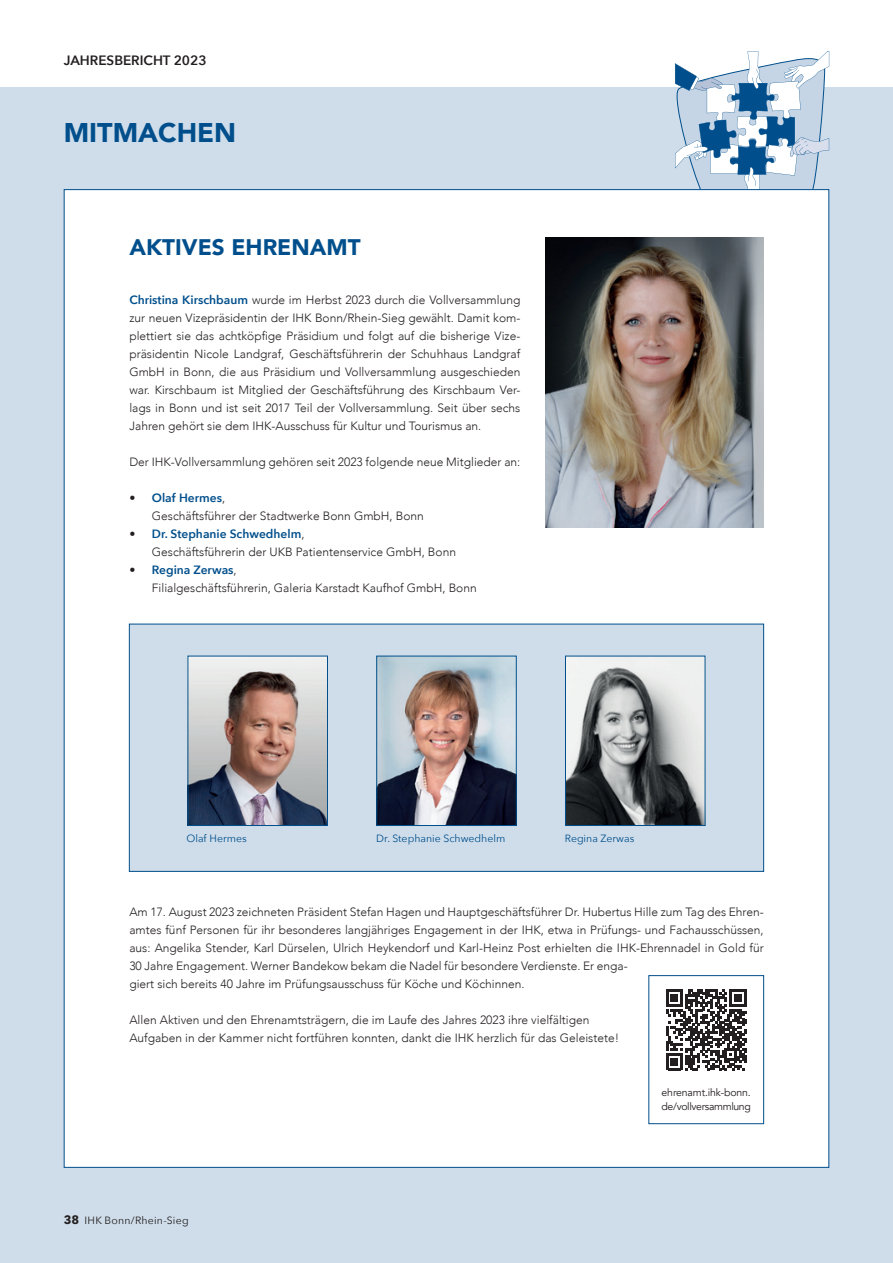
<style>
.page{position:relative;width:893px;height:1263px;background:#fff}
.page>*{position:absolute;margin:0;border:0;box-sizing:border-box;transform-origin:0 0}
.t1{font:900 27px "Avenir";color:#004f8c}
.t2{font:900 22.5px "Avenir";color:#004f8c}
.t3{font:600 13.5px "Avenir Next";color:#231f20}
.t4{font:300 12px/18px "Avenir";color:#231f20}
.t5{font:600 12px "Avenir Next";color:#004f8c}
.t6{font:10.5px "Avenir Next";color:#004f8c}
.t7{font:10.5px/13.5px "Avenir";letter-spacing:-.035em;color:#231f20}
.t8{font:10.5px "Avenir Next";letter-spacing:.02em;color:#231f20}
.s1{font-family:"Avenir Next";font-weight:600;color:#004f8c}
.s2{font-family:"Avenir";font-weight:300;color:#231f20}
.s3{font-weight:700;font-size:12px}
</style>
<div class="page">
<div style="left:0;top:87px;width:893px;height:1176px;background:#cfddea"></div>
<svg style="left:675px;top:51px;width:154px;height:138px"></svg>
<div style="left:64px;top:189px;width:765px;height:979px;background:#fff;border:1px solid #004f8c"></div>
<div style="left:648px;top:975px;width:116px;height:149px;background:#fff;border:1px solid #004f8c"></div>
<svg style="left:666px;top:989px;width:81px;height:81px"></svg>
<img style="left:546px;top:237px;width:218px;height:290px">
<div style="left:129px;top:624px;width:635px;height:248px;background:#cfddea;border:1px solid #004f8c"></div>
<img style="left:567px;top:658px;width:136px;height:166px">
<div style="left:565px;top:656px;width:140px;height:170px;border:1px solid #004f8c"></div>
<img style="left:378px;top:658px;width:137px;height:166px">
<div style="left:376px;top:656px;width:141px;height:170px;border:1px solid #004f8c"></div>
<img style="left:190px;top:658px;width:136px;height:166px">
<div style="left:188px;top:656px;width:140px;height:170px;border:1px solid #004f8c"></div>
<p class="t3" style="left:64px;top:48px;width:144px">JAHRESBERICHT 2023</p>
<h1 class="t1" style="left:64px;top:110px;width:174px">MITMACHEN</h1>
<h2 class="t2" style="left:129px;top:228px;width:233px">AKTIVES EHRENAMT</h2>
<p class="t4" style="left:129px;top:291px;width:393px;text-align:justify"><span class="s1">Christina Kirschbaum</span> wurde im Herbst 2023 durch die Vollversammlung zur neuen Vizepräsidentin der IHK Bonn/Rhein-Sieg gewählt. Damit kom&shy;plettiert sie das achtköpfige Präsidium und folgt auf die bisherige Vize&shy;präsidentin Nicole Landgraf, Geschäftsführerin der Schuhhaus Landgraf GmbH in Bonn, die aus Präsidium und Vollversammlung ausgeschieden war. Kirschbaum ist Mitglied der Geschäftsführung des Kirschbaum Ver&shy;lags in Bonn und ist seit 2017 Teil der Vollversammlung. Seit über sechs Jahren gehört sie dem IHK-Ausschuss für Kultur und Tourismus an.</p>
<p class="t4" style="left:129px;top:453px;width:392px">Der IHK-Vollversammlung gehören seit 2023 folgende neue Mitglieder an:</p>
<p class="t5" style="left:129px;top:488px;width:97px"><span class="s2">•</span> Olaf Hermes<span class="s2">,</span></p>
<p class="t4" style="left:152px;top:507px;width:273px">Geschäftsführer der Stadtwerke Bonn GmbH, Bonn</p>
<p class="t5" style="left:129px;top:524px;width:177px"><span class="s2">•</span> Dr. Stephanie Schwedhelm<span class="s2">,</span></p>
<p class="t4" style="left:152px;top:543px;width:306px">Geschäftsführerin der UKB Patientenservice GmbH, Bonn</p>
<p class="t5" style="left:129px;top:560px;width:109px"><span class="s2">•</span> Regina Zerwas<span class="s2">,</span></p>
<p class="t4" style="left:152px;top:579px;width:326px">Filialgeschäftsführerin, Galeria Karstadt Kaufhof GmbH, Bonn</p>
<p class="t6" style="left:186px;top:829px;width:62px">Olaf Hermes</p>
<p class="t6" style="left:376px;top:829px;width:131px">Dr. Stephanie Schwedhelm</p>
<p class="t6" style="left:565px;top:829px;width:71px">Regina Zerwas</p>
<p class="t4" style="left:129px;top:903px;width:636px">Am 17. August 2023 zeichneten Präsident Stefan Hagen und Hauptgeschäftsführer Dr. Hubertus Hille zum Tag des Ehren&shy;amtes fünf Personen für ihr besonderes langjähriges Engagement in der IHK, etwa in Prüfungs- und Fachausschüssen, aus: Angelika Stender, Karl Dürselen, Ulrich Heykendorf und Karl-Heinz Post erhielten die IHK-Ehrennadel in Gold für 30 Jahre Engagement. Werner Bandekow bekam die Nadel für besondere Verdienste. Er enga-<br>giert sich bereits 40 Jahre im Prüfungsausschuss für Köche und Köchinnen.</p>
<p class="t4" style="left:129px;top:1011px;width:491px">Allen Aktiven und den Ehrenamtsträgern, die im Laufe des Jahres 2023 ihre vielfältigen<br>Aufgaben in der Kammer nicht fortführen konnten, dankt die IHK herzlich für das Geleistete!</p>
<p class="t8" style="left:64px;top:1211px;width:126px"><span class="s3">38</span> IHK Bonn/Rhein-Sieg</p>
<p class="t7" style="left:662px;top:1086px;width:91px">ehrenamt.ihk-bonn. de/vollversammlung</p>
</div>
